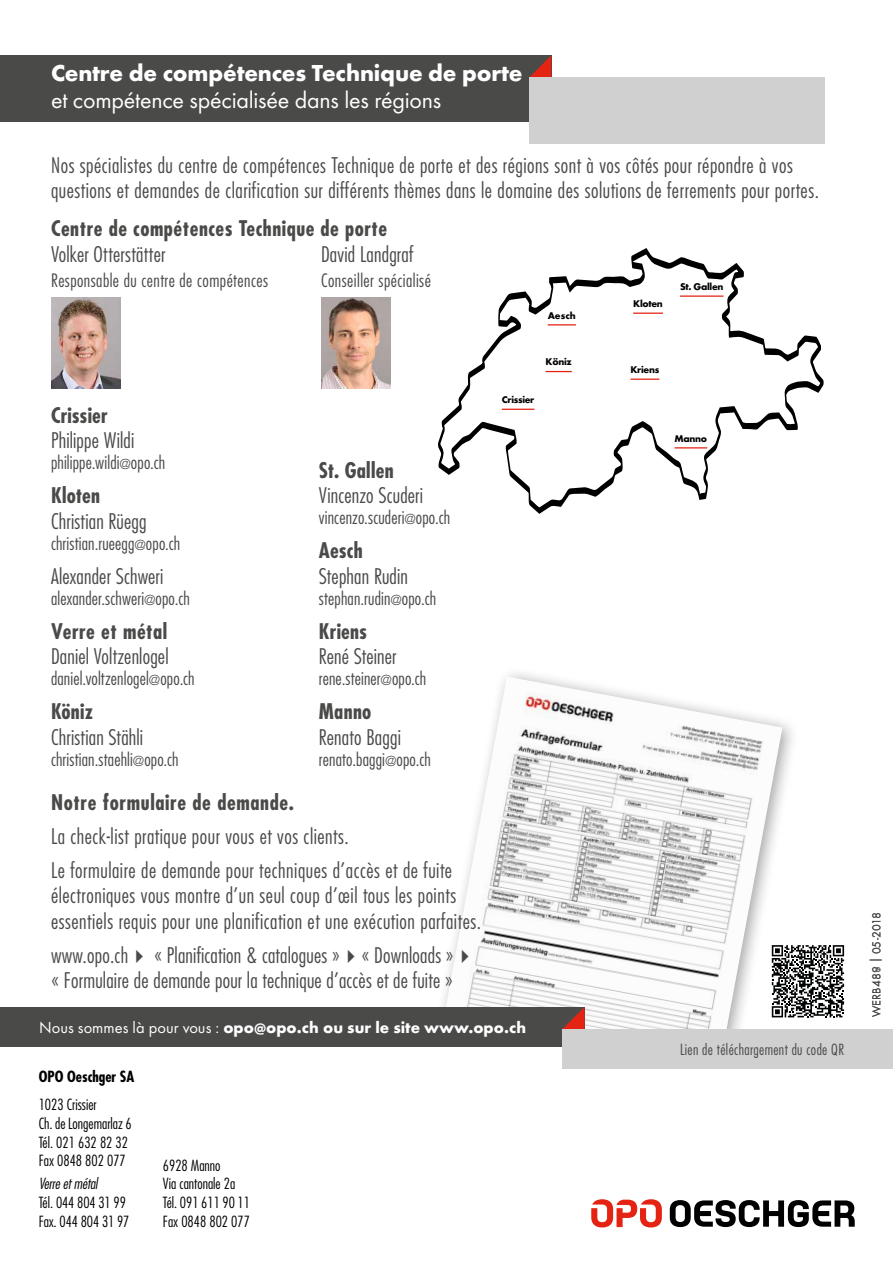
<style>
.page{position:relative;width:893px;height:1263px;background:#fff}
.page>*{position:absolute;margin:0;border:0;box-sizing:border-box;transform-origin:0 0}
.t1{font:24px "Futura EFTUOP";letter-spacing:-.01em;color:#fff}
.t2{font:700 24px "Futura EFTUOP";letter-spacing:-.01em;color:#fff}
.t3{font:300 condensed 21px/25.5px "Futura Std";letter-spacing:.025em;color:#4a4a49}
.t4{font:700 condensed 21px "Futura Std";letter-spacing:.025em;color:#4a4a49}
.t5{font:700 condensed 21px "Futura Std";letter-spacing:.005em;color:#4a4a49}
.t6{font:300 condensed 18px "Futura Std";letter-spacing:.01em;color:#4a4a49}
.t7{font:700 16.5px "Futura EFTUOP";color:#fff}
.t8{font:300 condensed 15px/18.8px "Futura Std";color:#000}
.t9{font:300 condensed 15px "Futura Std";letter-spacing:.025em;color:#4a4a49}
.t10{font:700 condensed 15px "Futura Std";color:#000}
.t11{font:italic 300 condensed 15px "Futura Std";letter-spacing:-.01em;color:#000}
.t12{font:12px "Futura EFTUOP";letter-spacing:.005em;color:#4a4a49}
.t13{font:700 10.2px "Futura EFTUOP";letter-spacing:-.03em;color:#000}
.s1{font-size:13.5px}
.s2{font-weight:400}
</style>
<div class="page">
<img style="left:445px;top:676px;width:337px;height:353px">
<svg style="left:772px;top:945px;width:72px;height:72px"></svg>
<svg style="left:438px;top:248px;width:386px;height:266px"></svg>
<svg style="left:548px;top:324px;width:28px;height:1px"></svg>
<hr style="left:633px;top:313px;width:30px;height:1px;background:#e42313">
<hr style="left:680px;top:295px;width:43px;height:2px;background:#e42313">
<svg style="left:546px;top:371px;width:26px;height:1px"></svg>
<hr style="left:502px;top:409px;width:32px;height:1px;background:#e42313">
<svg style="left:630px;top:379px;width:29px;height:1px"></svg>
<hr style="left:675px;top:447px;width:32px;height:1px;background:#e42313">
<div style="left:0;top:1007px;width:585px;height:39px;background:#4a4a49"></div>
<svg style="left:562px;top:1007px;width:23px;height:22px"></svg>
<div style="left:562px;top:1029px;width:331px;height:40px;background:#d0d0d0"></div>
<svg style="left:670px;top:1200px;width:185px;height:27px"></svg>
<svg style="left:591px;top:1199px;width:71px;height:28px"></svg>
<div style="left:0;top:55px;width:551px;height:67px;background:#4a4a49"></div>
<svg style="left:530px;top:56px;width:21px;height:21px"></svg>
<div style="left:529px;top:77px;width:296px;height:67px;background:#d0d0d0"></div>
<img style="left:51px;top:297px;width:69px;height:92px">
<img style="left:321px;top:297px;width:69px;height:92px">
<p class="t2" style="left:51px;top:58px;width:473px">Centre de compétences Technique de porte</p>
<p class="t1" style="left:51px;top:85px;width:392px">et compétence spécialisée dans les régions</p>
<p class="t3" style="left:51px;top:152px;width:770px">Nos spécialistes du centre de compétences Technique de porte et des régions sont à vos côtés pour répondre à vos questions et demandes de clarification sur différents thèmes dans le domaine des solutions de ferrements pour portes.</p>
<p class="t4" style="left:51px;top:215px;width:338px">Centre de compétences Technique de porte</p>
<p class="t3" style="left:51px;top:241px;width:116px">Volker Otterstätter</p>
<p class="t3" style="left:321px;top:241px;width:94px">David Landgraf</p>
<p class="t6" style="left:51px;top:270px;width:219px">Responsable du centre de compétences</p>
<p class="t6" style="left:321px;top:270px;width:111px">Conseiller spécialisé</p>
<p class="t13" style="left:680px;top:280px;width:45px">St. Gallen</p>
<p class="t13" style="left:548px;top:308px;width:30px">Aesch</p>
<p class="t13" style="left:546px;top:355px;width:28px">Köniz</p>
<p class="t5" style="left:51px;top:402px;width:58px">Crissier</p>
<p class="t3" style="left:51px;top:428px;width:85px">Philippe Wildi</p>
<p class="t6" style="left:51px;top:452px;width:116px">philippe.wildi<span class="s1">@</span>opo.ch</p>
<p class="t4" style="left:51px;top:483px;width:51px">Kloten</p>
<p class="t3" style="left:51px;top:508px;width:97px">Christian Rüegg</p>
<p class="t6" style="left:51px;top:533px;width:131px">christian.rueegg<span class="s1">@</span>opo.ch</p>
<p class="t3" style="left:51px;top:563px;width:114px">Alexander Schweri</p>
<p class="t6" style="left:51px;top:588px;width:140px">alexander.schweri<span class="s1">@</span>opo.ch</p>
<p class="t4" style="left:51px;top:618px;width:118px">Verre et métal</p>
<p class="t3" style="left:51px;top:644px;width:119px">Daniel Voltzenlogel</p>
<p class="t6" style="left:51px;top:668px;width:145px">daniel.voltzenlogel<span class="s1">@</span>opo.ch</p>
<p class="t4" style="left:51px;top:699px;width:44px">Köniz</p>
<p class="t3" style="left:51px;top:724px;width:94px">Christian Stähli</p>
<p class="t6" style="left:51px;top:749px;width:129px">christian.staehli<span class="s1">@</span>opo.ch</p>
<p class="t4" style="left:319px;top:457px;width:76px">St. Gallen</p>
<p class="t3" style="left:319px;top:483px;width:106px">Vincenzo Scuderi</p>
<p class="t6" style="left:319px;top:507px;width:133px">vincenzo.scuderi<span class="s1">@</span>opo.ch</p>
<p class="t4" style="left:319px;top:538px;width:45px">Aesch</p>
<p class="t3" style="left:319px;top:563px;width:91px">Stephan Rudin</p>
<p class="t6" style="left:319px;top:588px;width:119px">stephan.rudin<span class="s1">@</span>opo.ch</p>
<p class="t4" style="left:319px;top:618px;width:50px">Kriens</p>
<p class="t3" style="left:319px;top:644px;width:79px">René Steiner</p>
<p class="t6" style="left:319px;top:668px;width:109px">rene.steiner<span class="s1">@</span>opo.ch</p>
<p class="t4" style="left:319px;top:699px;width:54px">Manno</p>
<p class="t3" style="left:319px;top:724px;width:84px">Renato Baggi</p>
<p class="t6" style="left:319px;top:749px;width:113px">renato.baggi<span class="s1">@</span>opo.ch</p>
<p class="t4" style="left:51px;top:789px;width:244px">Notre formulaire de demande.</p>
<p class="t3" style="left:51px;top:819px;width:403px;line-height:34px">La check-list pratique pour vous et vos clients.<br>Le formulaire de demande pour techniques d’accès et de fuite</p>
<p class="t3" style="left:51px;top:882px;width:432px">électroniques vous montre d’un seul coup d’œil tous les points essentiels requis pour une planification et une exécution parfaites.</p>
<p class="t3" style="left:51px;top:942px;width:426px">www.opo.ch✔ « Planification &amp; catalogues »✔« Downloads »✔ « Formulaire de demande pour la technique d’accès et de fuite »</p>
<p class="t13" style="left:502px;top:393px;width:34px">Crissier</p>
<p class="t7" style="left:39px;top:1016px;width:489px"><span class="s2">Nous sommes là pour vous :</span> opo@opo.ch ou sur le site www.opo.ch</p>
<p class="t10" style="left:39px;top:1067px;width:97px">OPO Oeschger SA</p>
<p class="t8" style="left:39px;top:1095px;width:95px">1023 Crissier<br>Ch. de Longemarlaz 6<br>Tél. 021 632 82 32<br>Fax 0848 802 077</p>
<p class="t11" style="left:39px;top:1175px;width:60px">Verre et métal</p>
<p class="t8" style="left:39px;top:1193px;width:92px">Tél. 044 804 31 99<br>Fax. 044 804 31 97</p>
<p class="t8" style="left:163px;top:1156px;width:89px">6928 Manno<br>Via cantonale 2a<br>Tél. 091 611 90 11<br>Fax 0848 802 077</p>
<p class="t13" style="left:633px;top:297px;width:31px">Kloten</p>
<p class="t13" style="left:630px;top:363px;width:30px">Kriens</p>
<p class="t13" style="left:675px;top:431px;width:34px">Manno</p>
<p class="t9" style="left:680px;top:1041px;width:165px">Lien de téléchargement du code QR</p>
<p class="t12" style="left:869px;top:1017px;width:107px;rotate:-90deg">WERB489 | 05-2018</p>
<p class="t12" style="left:869px;top:973px;width:8px;rotate:-90deg">8</p>
</div>
